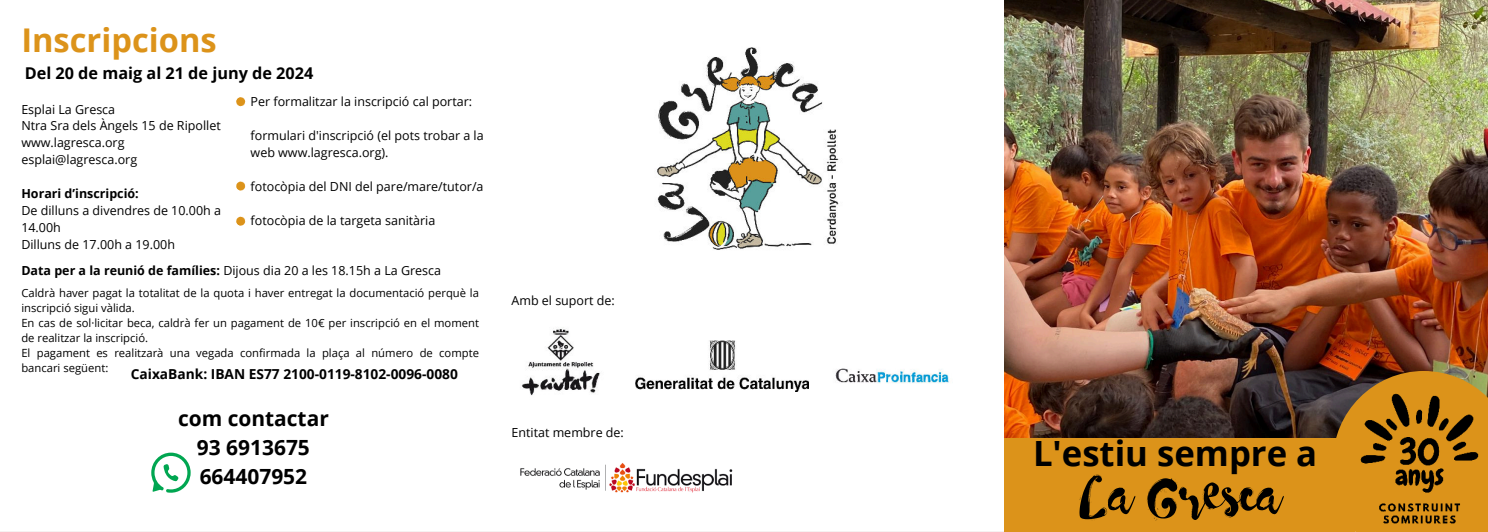
<style>
.page{position:relative;width:1488px;height:532px;background:#fff}
.page>*{position:absolute;margin:0;border:0;box-sizing:border-box;transform-origin:0 0}
.t1{font:55px "Morracle";color:#000}
.t2{font:700 34.75px "Open Sans";color:#000}
.t3{font:700 32.62px "Open Sans";color:#dc931a}
.t4{font:700 20.88px/29px "Open Sans";color:#000;text-align:center}
.t5{font:700 16.25px "Open Sans";color:#000}
.t6{font:700 13.75px "Open Sans";color:#000}
.t7{font:12.5px/16.9px "Open Sans";color:#000}
.t8{font:700 12.5px "Open Sans";color:#000}
.t9{font:11.25px/15px "Open Sans";color:#000}
.s1{font-weight:700}
</style>
<div class="page">
<img style="left:657px;top:47px;width:182px;height:203px">
<img style="left:521px;top:329px;width:79px;height:67px">
<img style="left:835px;top:368px;width:114px;height:16px">
<img style="left:636px;top:340px;width:172px;height:51px">
<img style="left:1004px;top:0;width:484px;height:438px">
<svg style="left:1333px;top:371px;width:155px;height:161px"></svg>
<div style="left:1004px;top:438px;width:351px;height:93px;background:#dc931a"></div>
<svg style="left:151px;top:452px;width:40px;height:41px"></svg>
<img style="left:520px;top:463px;width:213px;height:30px">
<img style="left:1353px;top:382px;width:133px;height:150px">
<svg style="left:236px;top:97px;width:9px;height:9px"></svg>
<svg style="left:236px;top:181px;width:9px;height:10px"></svg>
<svg style="left:236px;top:216px;width:9px;height:10px"></svg>
<h3 class="t3" style="left:21px;top:18px;width:197px">Inscripcions</h3>
<h3 class="t5" style="left:25px;top:61px;width:290px">Del 20 de maig al 21 de juny de 2024</h3>
<p class="t7" style="left:21px;top:100px;width:201px">Esplai La Gresca<br>Ntra Sra dels Àngels 15 de Ripollet www.lagresca.org esplai@lagresca.org</p>
<p class="t8" style="left:21px;top:184px;width:119px">Horari d’inscripció:</p>
<p class="t7" style="left:21px;top:201px;width:201px">De dilluns a divendres de 10.00h a<br>14.00h<br>Dilluns de 17.00h a 19.00h</p>
<p class="t7" style="left:251px;top:93px;width:223px">Per formalitzar la inscripció cal portar:</p>
<p class="t7" style="left:251px;top:127px;width:235px">formulari d'inscripció (el pots trobar a la web www.lagresca.org).</p>
<p class="t7" style="left:251px;top:177px;width:234px">fotocòpia del DNI del pare/mare/tutor/a</p>
<p class="t7" style="left:251px;top:211px;width:186px">fotocòpia de la targeta sanitària</p>
<p class="t7" style="left:21px;top:262px;width:421px"><span class="s1">Data per a la reunió de famílies:</span> Dijous dia 20 a les 18.15h a La Gresca</p>
<p class="t9" style="left:21px;top:284px;width:459px">Caldrà haver pagat la totalitat de la quota i haver entregat la documentació perquè la inscripció sigui vàlida.<br>En cas de sol·licitar beca, caldrà fer un pagament de 10€ per inscripció en el moment de realitzar la inscripció.<br>El pagament es realitzarà una vegada confirmada la plaça al número de compte bancari següent:</p>
<p class="t6" style="left:131px;top:364px;width:329px">CaixaBank: IBAN ES77 2100-0119-8102-0096-0080</p>
<h3 class="t4" style="left:178px;top:403px;width:152px">com contactar<br>93 6913675<br>664407952</h3>
<p class="t7" style="left:511px;top:291px;width:105px">Amb el suport de:</p>
<p class="t7" style="left:511px;top:423px;width:114px">Entitat membre de:</p>
<h2 class="t2" style="left:1033px;top:429px;width:286px">L'estiu sempre a</h2>
<h1 class="t1" style="left:1080px;top:466px;width:201px">La Gresca</h1>
</div>
